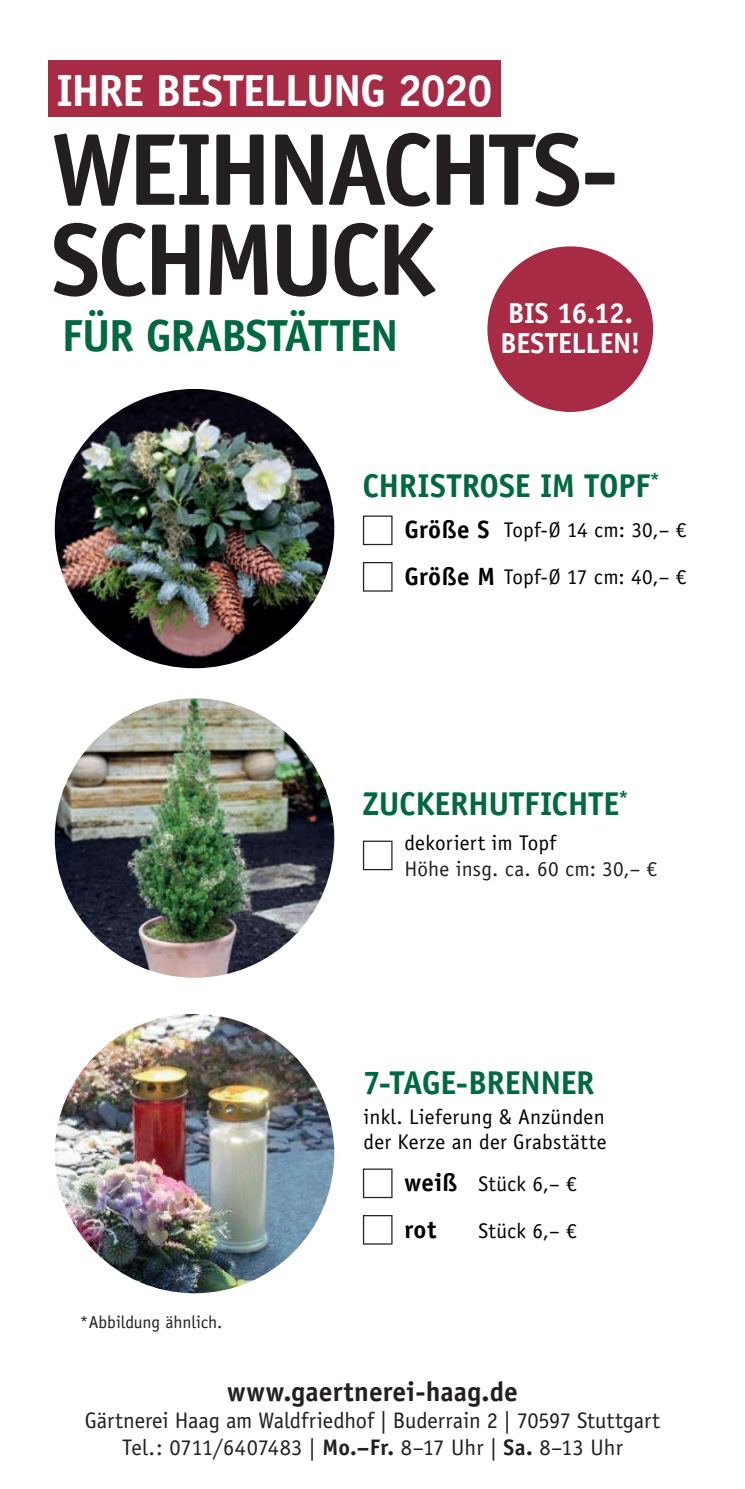
<style>
.page{position:relative;width:745px;height:1489px;background:#fff}
.page>*{position:absolute;margin:0;border:0;box-sizing:border-box;transform-origin:0 0}
.t1{font:700 102.5px/90px "Officina Sans";letter-spacing:-.05em;color:#231f20}
.t2{font:700 45px "Officina Sans Std";letter-spacing:-.03em;color:#fff}
.t3{font:700 45px "Officina Sans";letter-spacing:-.025em;color:#00693f}
.t4{font:700 33px "Officina Sans Std";letter-spacing:-.01em;color:#00693f}
.t5{font:700 29px/30.2px "Officina Sans Std";letter-spacing:-.015em;color:#fff}
.t6{font:700 27.5px "Officina Sans";letter-spacing:.005em;color:#231f20}
.t7{font:700 25px "Officina Sans Std";color:#000}
.t8{font:22.5px/27px "Officina Sans";letter-spacing:-.005em;color:#231f20;text-align:center}
.t9{font:21.25px/46.5px "Officina Sans Std";letter-spacing:.015em;color:#000}
.t10{font:21.25px "Officina Sans Std";letter-spacing:.01em;color:#231f20}
.t11{font:17.5px "Officina Sans";color:#231f20}
.s1{font-weight:700;font-size:25px}
.s2{font-family:"Officina Sans"}
.s3{font-weight:700}
</style>
<div class="page">
<svg style="left:362px;top:515px;width:30px;height:30px"></svg>
<svg style="left:362px;top:562px;width:30px;height:29px"></svg>
<img style="left:54px;top:388px;width:281px;height:281px">
<div style="left:487px;top:246px;width:165px;height:166px;background:#a82b46;border-radius:50%"></div>
<div style="left:48px;top:60px;width:452px;height:57px;background:#a82b46"></div>
<svg style="left:362px;top:840px;width:30px;height:30px"></svg>
<svg style="left:362px;top:1168px;width:30px;height:29px"></svg>
<svg style="left:362px;top:1215px;width:30px;height:29px"></svg>
<img style="left:54px;top:698px;width:281px;height:280px">
<img style="left:54px;top:1013px;width:281px;height:281px">
<h2 class="t2" style="left:56px;top:63px;width:437px">IHRE BESTELLUNG 2020</h2>
<h1 class="t1" style="left:51px;top:124px;width:568px">WEIHNACHTS-<br>SCHMUCK</h1>
<h2 class="t3" style="left:62px;top:308px;width:338px">FÜR GRABSTÄTTEN</h2>
<h3 class="t5" style="left:500px;top:297px;width:142px">BIS 16.12.<br>BESTELLEN!</h3>
<h3 class="t4" style="left:362px;top:465px;width:299px">CHRISTROSE IM TOPF<sup>*</sup></h3>
<p class="t9" style="left:404px;top:507px;width:283px"><span class="s1">Größe S</span> Topf-<span class="s2">Ø</span> 14 cm: 30,– €<br><span class="s1">Größe M</span> Topf-<span class="s2">Ø</span> 17 cm: 40,– €</p>
<h3 class="t4" style="left:362px;top:783px;width:267px">ZUCKERHUTFICHTE<sup>*</sup></h3>
<p class="t9" style="left:404px;top:820px;width:153px">dekoriert im Topf</p>
<p class="t10" style="left:404px;top:856px;width:254px">Höhe insg. ca. 60 cm: 30,– €</p>
<h3 class="t4" style="left:362px;top:1062px;width:233px">7-TAGE-BRENNER</h3>
<p class="t9" style="left:363px;top:1103px;width:244px;line-height:25.5px">inkl. Lieferung &amp; Anzünden der Kerze an der Grabstätte</p>
<p class="t9" style="left:404px;top:1160px;width:174px"><span class="s1">weiß</span> Stück 6,– €</p>
<p class="t11" style="left:80px;top:1312px;width:144px">*Abbildung ähnlich.</p>
<p class="t7" style="left:404px;top:1213px;width:33px">rot</p>
<p class="t9" style="left:478px;top:1206px;width:99px">Stück 6,– €</p>
<p class="t6" style="left:227px;top:1374px;width:292px">www.gaertnerei-haag.de</p>
<p class="t8" style="left:85px;top:1407px;width:576px">Gärtnerei Haag am Waldfriedhof | Buderrain 2 | 70597 Stuttgart<br>Tel.: 0711/6407483 | <span class="s3">Mo.–Fr.</span> 8–17 Uhr | <span class="s3">Sa.</span> 8–13 Uhr</p>
</div>
